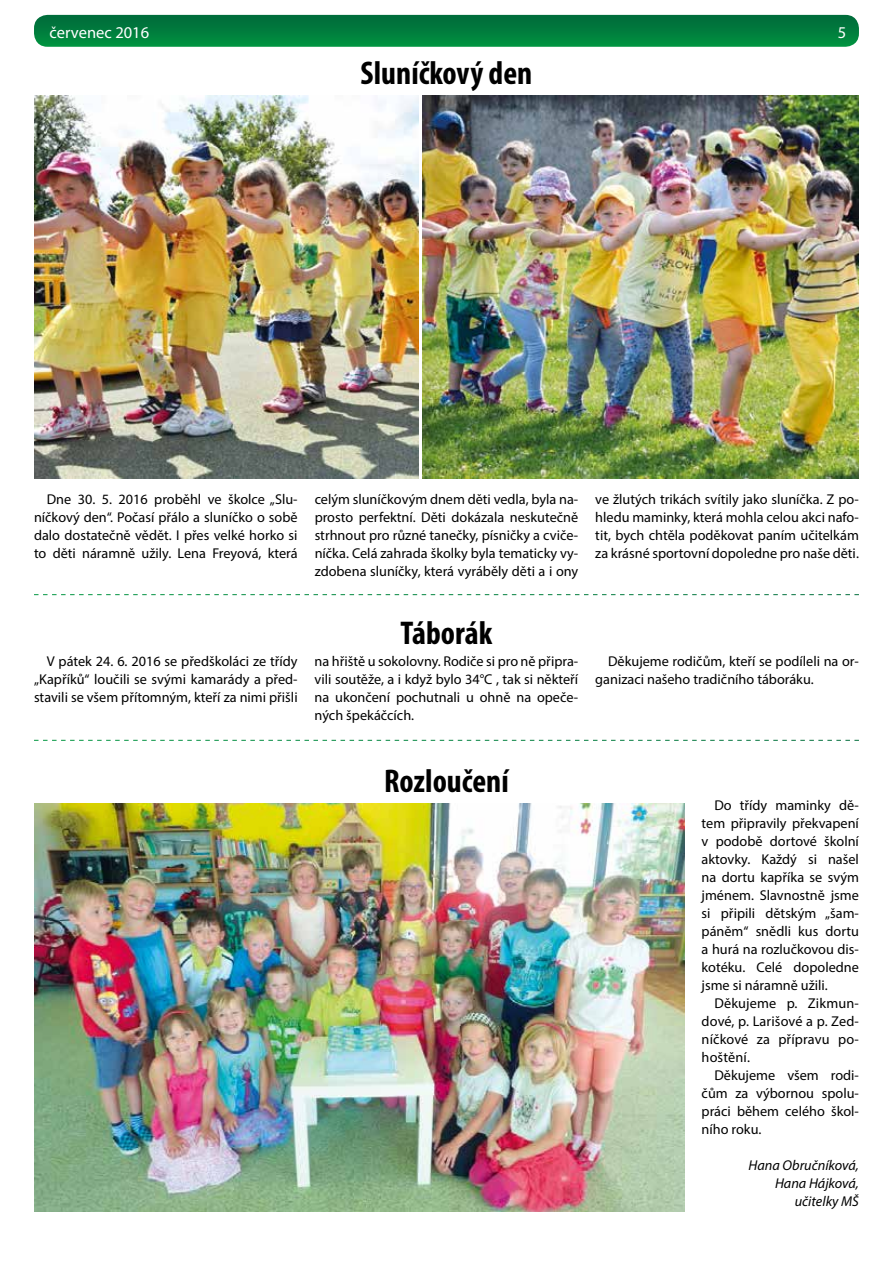
<style>
.page{position:relative;width:893px;height:1263px;background:#fff}
.page>*{position:absolute;margin:0;border:0;box-sizing:border-box;transform-origin:0 0}
.t1{font:700 condensed 33px "Myriad Pro";color:#000}
.t2{font:16.5px "Myriad Pro";color:#fff}
.t3{font:14.25px/18px "Myriad Pro";color:#000;text-align:justify}
.t4{font:italic 14.25px/18px "Myriad Pro";color:#000;text-align:right}
</style>
<div class="page">
<div style="left:34px;top:15px;width:825px;height:32px;background:linear-gradient(to bottom,#00683a,#009240);border-radius:14px"></div>
<svg style="left:34px;top:594px;width:825px;height:1px"></svg>
<svg style="left:34px;top:740px;width:825px;height:1px"></svg>
<img style="left:34px;top:96px;width:384px;height:382px">
<img style="left:423px;top:96px;width:436px;height:382px">
<img style="left:34px;top:804px;width:651px;height:408px">
<p class="t2" style="left:50px;top:22px;width:101px">červenec 2016</p>
<p class="t2" style="left:838px;top:22px;width:10px">5</p>
<h1 class="t1" style="left:361px;top:53px;width:173px">Sluníčkový den</h1>
<p class="t3" style="left:34px;top:490px;width:265px;text-indent:13px">Dne 30. 5. 2016 proběhl ve školce „Slu&shy;níčkový den“. Počasí přálo a sluníčko o sobě dalo dostatečně vědět. I přes velké horko si to děti náramně užily. Lena Freyová, která</p>
<p class="t3" style="left:315px;top:490px;width:265px">celým sluníčkovým dnem děti vedla, byla na&shy;prosto perfektní. Děti dokázala neskutečně strhnout pro různé tanečky, písničky a cviče&shy;níčka. Celá zahrada školky byla tematicky vy&shy;zdobena sluníčky, která vyráběly děti a i ony</p>
<p class="t3" style="left:595px;top:490px;width:265px">ve žlutých trikách svítily jako sluníčka. Z po&shy;hledu maminky, která mohla celou akci nafo&shy;tit, bych chtěla poděkovat paním učitelkám za krásné sportovní dopoledne pro naše děti.</p>
<h1 class="t1" style="left:400px;top:612px;width:93px">Táborák</h1>
<p class="t3" style="left:34px;top:652px;width:265px;text-indent:13px">V pátek 24. 6. 2016 se předškoláci ze třídy „Kapříků“ loučili se svými kamarády a před&shy;stavili se všem přítomným, kteří za nimi přišli</p>
<p class="t3" style="left:315px;top:652px;width:265px">na hřiště u sokolovny. Rodiče si pro ně připra&shy;vili soutěže, a i když bylo 34°C , tak si někteří na ukončení pochutnali u ohně na opeče&shy;ných špekáčcích.</p>
<p class="t3" style="left:595px;top:652px;width:265px;text-indent:13px">Děkujeme rodičům, kteří se podíleli na or&shy;ganizaci našeho tradičního táboráku.</p>
<h1 class="t1" style="left:384px;top:760px;width:126px">Rozloučení</h1>
<p class="t3" style="left:702px;top:796px;width:159px;text-indent:13px">Do třídy maminky dě&shy;tem připravily překvapení v podobě dortové školní aktovky. Každý si našel na dortu kapříka se svým jménem. Slavnostně jsme si připili dětským „šam&shy;páněm“ snědli kus dortu a hurá na rozlučkovou dis&shy;kotéku. Celé dopoledne jsme si náramně užili.</p>
<p class="t3" style="left:702px;top:994px;width:159px;text-indent:13px">Děkujeme p. Zikmun&shy;dové, p. Larišové a p. Zed&shy;níčkové za přípravu po&shy;hoštění.</p>
<p class="t3" style="left:702px;top:1066px;width:159px;text-indent:13px">Děkujeme všem rodi&shy;čům za výbornou spolu&shy;práci během celého škol&shy;ního roku.</p>
<p class="t4" style="left:749px;top:1156px;width:112px">Hana Obručníková,<br>Hana Hájková, učitelky MŠ</p>
</div>
